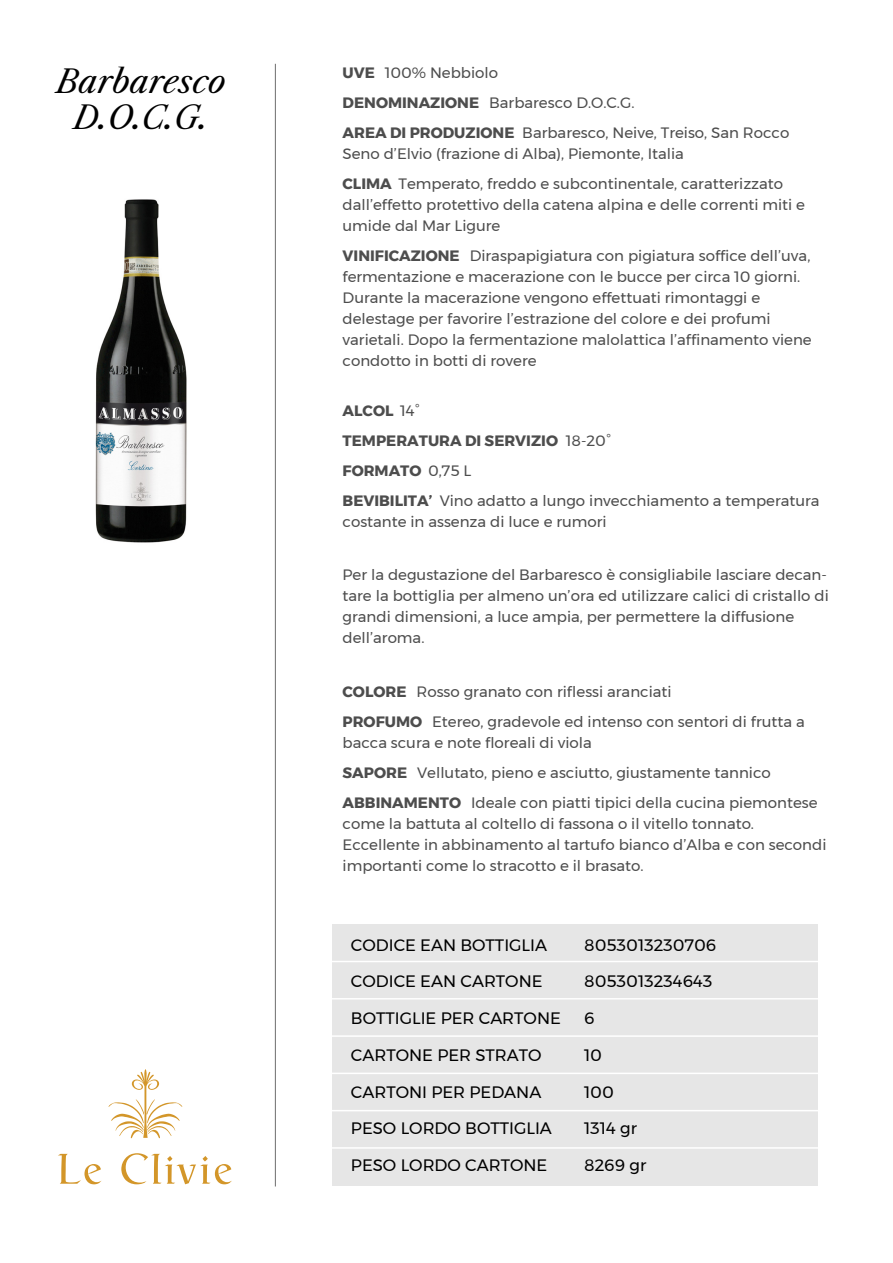
<style>
.page{position:relative;width:893px;height:1263px;background:#fff}
.page>*{position:absolute;margin:0;border:0;box-sizing:border-box;transform-origin:0 0}
.t1{font:italic 31.5px/36px "Libre Caslon Text";color:#000;text-align:center}
.t2{font:16.5px "Montserrat";color:#000}
.t3{font:15px/21px "Montserrat";color:#4d4d4d}
.s1{font-weight:700}
</style>
<div class="page">
<img style="left:95px;top:167px;width:180px;height:407px">
<div style="left:332px;top:925px;width:485px;height:261px;background:#e6e6e6"></div>
<hr style="left:275px;top:64px;width:1px;height:1122px;background:#6e6e6e">
<svg style="left:108px;top:1069px;width:74px;height:69px"></svg>
<svg style="left:58px;top:1154px;width:44px;height:30px"></svg>
<svg style="left:121px;top:1153px;width:111px;height:31px"></svg>
<hr style="left:329px;top:961px;width:494px;height:1px;background:#fff">
<hr style="left:329px;top:998px;width:494px;height:1px;background:#fff">
<hr style="left:329px;top:1035px;width:494px;height:2px;background:#fff">
<hr style="left:329px;top:1072px;width:494px;height:2px;background:#fff">
<hr style="left:329px;top:1110px;width:494px;height:1px;background:#fff">
<hr style="left:329px;top:1147px;width:494px;height:2px;background:#fff">
<h1 class="t1" style="left:56px;top:64px;width:171px">Barbaresco<br>D.O.C.G.</h1>
<p class="t3" style="left:343px;top:57px;width:448px;line-height:30px"><span class="s1">UVE</span> 100% Nebbiolo<br><span class="s1">DENOMINAZIONE</span> Barbaresco D.O.C.G.<br><span class="s1">AREA DI PRODUZIONE</span> Barbaresco, Neive, Treiso, San Rocco</p>
<p class="t3" style="left:343px;top:138px;width:442px;line-height:30px">Seno d’Elvio (frazione di Alba), Piemonte, Italia<br><span class="s1">CLIMA</span> Temperato, freddo e subcontinentale, caratterizzato</p>
<p class="t3" style="left:343px;top:194px;width:464px">dall’effetto protettivo della catena alpina e delle correnti miti e umide dal Mar Ligure</p>
<p class="t3" style="left:343px;top:245px;width:471px"><span class="s1">VINIFICAZIONE</span> Diraspapigiatura con pigiatura soffice dell’uva, fermentazione e macerazione con le bucce per circa 10 giorni.<br>Durante la macerazione vengono effettuati rimontaggi e delestage per favorire l’estrazione del colore e dei profumi varietali. Dopo la fermentazione malolattica l’affinamento viene condotto in botti di rovere</p>
<p class="t3" style="left:343px;top:395px;width:478px;line-height:30px"><span class="s1">ALCOL</span> 14°<br><span class="s1">TEMPERATURA DI SERVIZIO</span> 18-20°<br><span class="s1">FORMATO</span> 0,75 L<br><span class="s1">BEVIBILITA’</span> Vino adatto a lungo invecchiamento a temperatura</p>
<p class="t3" style="left:343px;top:511px;width:266px">costante in assenza di luce e rumori</p>
<p class="t3" style="left:343px;top:564px;width:488px">Per la degustazione del Barbaresco è consigliabile lasciare decan&shy;tare la bottiglia per almeno un’ora ed utilizzare calici di cristallo di grandi dimensioni, a luce ampia, per permettere la diffusione dell’aroma.</p>
<p class="t3" style="left:343px;top:677px;width:464px;line-height:30px"><span class="s1">COLORE</span> Rosso granato con riflessi aranciati<br><span class="s1">PROFUMO</span> Etereo, gradevole ed intenso con sentori di frutta a</p>
<p class="t3" style="left:343px;top:728px;width:476px;line-height:30px">bacca scura e note floreali di viola<br><span class="s1">SAPORE</span> Vellutato, pieno e asciutto, giustamente tannico<br><span class="s1">ABBINAMENTO</span> Ideale con piatti tipici della cucina piemontese</p>
<p class="t3" style="left:343px;top:813px;width:485px">come la battuta al coltello di fassona o il vitello tonnato.<br>Eccellente in abbinamento al tartufo bianco d’Alba e con secondi importanti come lo stracotto e il brasato.</p>
<p class="t2" style="left:351px;top:932px;width:198px">CODICE EAN BOTTIGLIA</p>
<p class="t2" style="left:584px;top:932px;width:134px">8053013230706</p>
<p class="t2" style="left:351px;top:969px;width:193px">CODICE EAN CARTONE</p>
<p class="t2" style="left:584px;top:969px;width:130px">8053013234643</p>
<p class="t2" style="left:351px;top:1005px;width:211px">BOTTIGLIE PER CARTONE</p>
<p class="t2" style="left:584px;top:1005px;width:12px">6</p>
<p class="t2" style="left:351px;top:1042px;width:192px">CARTONE PER STRATO</p>
<p class="t2" style="left:584px;top:1042px;width:19px">10</p>
<p class="t2" style="left:351px;top:1079px;width:192px">CARTONI PER PEDANA</p>
<p class="t2" style="left:584px;top:1079px;width:31px">100</p>
<p class="t2" style="left:351px;top:1116px;width:202px">PESO LORDO BOTTIGLIA</p>
<p class="t2" style="left:584px;top:1116px;width:54px">1314 gr</p>
<p class="t2" style="left:351px;top:1152px;width:198px">PESO LORDO CARTONE</p>
<p class="t2" style="left:584px;top:1152px;width:64px">8269 gr</p>
</div>
